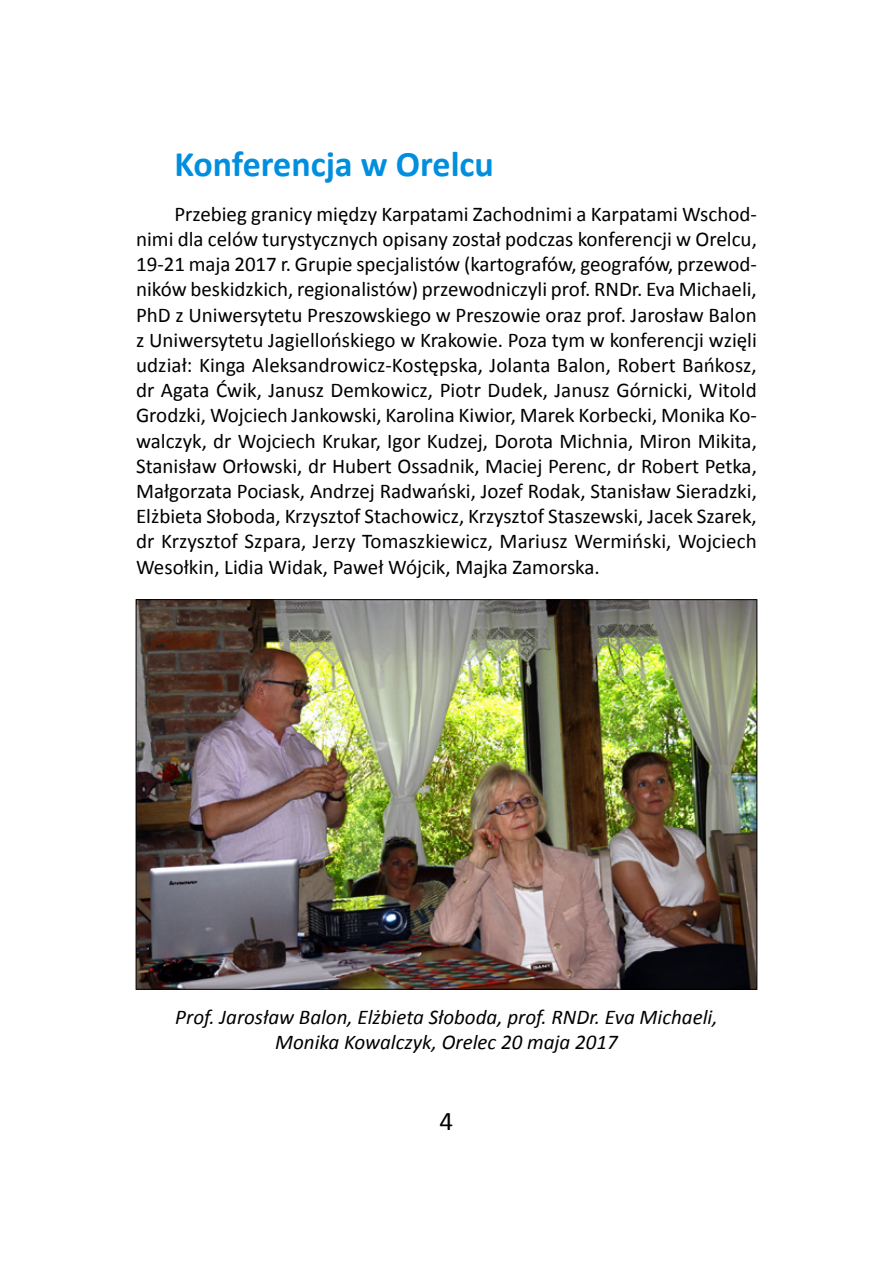
<style>
.page{position:relative;width:893px;height:1263px;background:#fff}
.page>*{position:absolute;margin:0;border:0;box-sizing:border-box;transform-origin:0 0}
.t1{font:700 36px "Calibri";color:#008ede}
.t2{font:27px "Calibri";color:#000}
.t3{font:21px/25.2px "Calibri";color:#000;text-align:justify}
.t4{font:italic 21px/25.2px "Calibri";color:#000;text-align:center}
</style>
<div class="page">
<img style="left:138px;top:601px;width:617px;height:386px">
<h1 class="t1" style="left:174px;top:141px;width:321px">Konferencja w Orelcu</h1>
<p class="t3" style="left:136px;top:201px;width:622px;text-indent:38px">Przebieg granicy między Karpatami Zachodnimi a Karpatami Wschod&shy;nimi dla celów turystycznych opisany został podczas konferencji w Orelcu, 19-21 maja 2017 r. Grupie specjalistów (kartografów, geografów, przewod&shy;ników beskidzkich, regionalistów) przewodniczyli prof. RNDr. Eva Michaeli, PhD z Uniwersytetu Preszowskiego w Preszowie oraz prof. Jarosław Balon z Uniwersytetu Jagiellońskiego w Krakowie. Poza tym w konferencji wzięli udział: Kinga Aleksandrowicz-Kostępska, Jolanta Balon, Robert Bańkosz, dr Agata Ćwik, Janusz Demkowicz, Piotr Dudek, Janusz Górnicki, Witold Grodzki, Wojciech Jankowski, Karolina Kiwior, Marek Korbecki, Monika Ko&shy;walczyk, dr Wojciech Krukar, Igor Kudzej, Dorota Michnia, Miron Mikita, Stanisław Orłowski, dr Hubert Ossadnik, Maciej Perenc, dr Robert Petka, Małgorzata Pociask, Andrzej Radwański, Jozef Rodak, Stanisław Sieradzki, Elżbieta Słoboda, Krzysztof Stachowicz, Krzysztof Staszewski, Jacek Szarek, dr Krzysztof Szpara, Jerzy Tomaszkiewicz, Mariusz Wermiński, Wojciech Wesołkin, Lidia Widak, Paweł Wójcik, Majka Zamorska.</p>
<p class="t4" style="left:175px;top:1004px;width:544px">Prof. Jarosław Balon, Elżbieta Słoboda, prof. RNDr. Eva Michaeli,<br>Monika Kowalczyk, Orelec 20 maja 2017</p>
<p class="t2" style="left:440px;top:1104px;width:15px">4</p>
</div>
